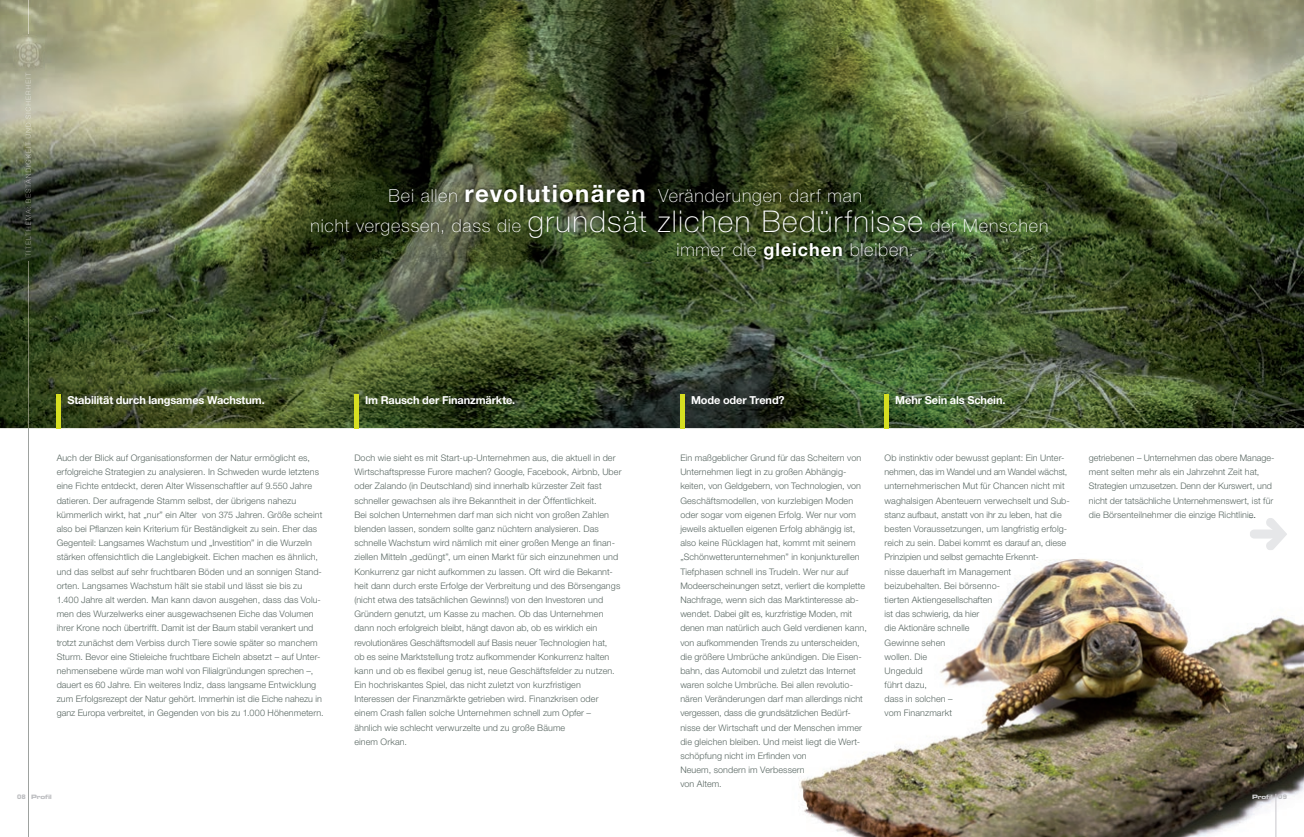
<style>
.page{position:relative;width:1304px;height:837px;background:#fff}
.page>*{position:absolute;margin:0;border:0;box-sizing:border-box;transform-origin:0 0}
.t1{font:100 18px/30px "Helvetica Neue LT Std";letter-spacing:.045em;color:#fff}
.t2{font:700 11px "Helvetica Neue LT Std";letter-spacing:-.01em;color:#fff}
.t3{font:300 9px/14.2px "Helvetica Neue LT Std";letter-spacing:.01em;color:#596762}
.t4{font:6px "Eurostile LT Std Bold Ex 2";letter-spacing:-.05em;color:#bcbdc0}
.t5{font:6px "Eurostile LT Std Bold Ex 2";letter-spacing:-.05em;color:#d1d2d4}
.s1{font-weight:700;font-size:24px}
.s2{font-size:30px}
.s3{font-weight:700}
.s4{font-family:"Eurostile LT Std";font-weight:700}
.s5{font-family:"Eurostile LT Std";font-weight:700;color:#bcbdc0}
</style>
<div class="page">
<img style="left:798px;top:559px;width:506px;height:277px">
<img style="left:0;top:0;width:1304px;height:428px">
<hr style="left:57px;top:394px;width:4px;height:34px;background:#d6df21">
<div style="left:354px;top:394px;width:5px;height:34px;background:#d6df21"></div>
<div style="left:680px;top:394px;width:5px;height:34px;background:#d6df21"></div>
<hr style="left:885px;top:394px;width:4px;height:34px;background:#d6df21">
<img style="left:28px;top:0;width:1px;height:33px">
<img style="left:309px;top:182px;width:741px;height:79px">
<img style="left:24px;top:73px;width:7px;height:184px">
<img style="left:13px;top:35px;width:31px;height:36px">
<img style="left:28px;top:261px;width:1px;height:167px">
<hr style="left:28px;top:428px;width:1px;height:408px;background:#9ea2a0">
<hr style="left:1276px;top:793px;width:1px;height:43px;background:#c9c7cc">
<h1 class="t1" style="left:311px;top:180px;width:739px;text-indent:78px">Bei allen <span class="s1">revolutionären</span> Veränderungen darf man<br>nicht vergessen, dass die <span class="s2">grundsät zlichen Bedürfnisse</span> der Menschen</h1>
<h1 class="t1" style="left:677px;top:234px;width:239px">immer die <span class="s3">gleichen</span> bleiben.</h1>
<p class="t2" style="left:67px;top:393px;width:199px">Stabilität durch langsames Wachstum.</p>
<p class="t2" style="left:365px;top:393px;width:152px">Im Rausch der Finanzmärkte.</p>
<p class="t2" style="left:691px;top:393px;width:95px">Mode oder Trend?</p>
<p class="t2" style="left:895px;top:393px;width:112px">Mehr Sein als Schein.</p>
<p class="t3" style="left:57px;top:450px;width:269px">Auch der Blick auf Organisationsformen der Natur ermöglicht es, erfolgreiche Strategien zu analysieren. In Schweden wurde letztens eine Fichte entdeckt, deren Alter Wissenschaftler auf 9.550 Jahre datieren. Der aufragende Stamm selbst, der übrigens nahezu kümmerlich wirkt, hat „nur” ein Alter von 375 Jahren. Größe scheint also bei Pflanzen kein Kriterium für Beständigkeit zu sein. Eher das Gegenteil: Langsames Wachstum und „Investition” in die Wurzeln stärken offensichtlich die Langlebigkeit. Eichen machen es ähnlich, und das selbst auf sehr fruchtbaren Böden und an sonnigen Stand&shy;orten. Langsames Wachstum hält sie stabil und lässt sie bis zu 1.400 Jahre alt werden. Man kann davon ausgehen, dass das Volu&shy;men des Wurzelwerks einer ausgewachsenen Eiche das Volumen ihrer Krone noch übertrifft. Damit ist der Baum stabil verankert und trotzt zunächst dem Verbiss durch Tiere sowie später so manchem Sturm. Bevor eine Stieleiche fruchtbare Eicheln absetzt – auf Unter&shy;nehmensebene würde man wohl von Filialgründungen sprechen –, dauert es 60 Jahre. Ein weiteres Indiz, dass langsame Entwicklung zum Erfolgsrezept der Natur gehört. Immerhin ist die Eiche nahezu in ganz Europa verbreitet, in Gegenden von bis zu 1.000 Höhenmetern.</p>
<p class="t3" style="left:354px;top:450px;width:269px">Doch wie sieht es mit Start-up-Unternehmen aus, die aktuell in der Wirtschaftspresse Furore machen? Google, Facebook, Airbnb, Uber oder Zalando (in Deutschland) sind innerhalb kürzester Zeit fast schneller gewachsen als ihre Bekanntheit in der Öffentlichkeit.<br>Bei solchen Unternehmen darf man sich nicht von großen Zahlen blenden lassen, sondern sollte ganz nüchtern analysieren. Das schnelle Wachstum wird nämlich mit einer großen Menge an finan&shy;ziellen Mitteln „gedüngt”, um einen Markt für sich einzunehmen und Konkurrenz gar nicht aufkommen zu lassen. Oft wird die Bekannt&shy;heit dann durch erste Erfolge der Verbreitung und des Börsengangs (nicht etwa des tatsächlichen Gewinns!) von den Investoren und Gründern genutzt, um Kasse zu machen. Ob das Unternehmen dann noch erfolgreich bleibt, hängt davon ab, ob es wirklich ein revolutionäres Geschäftsmodell auf Basis neuer Technologien hat,<br>ob es seine Marktstellung trotz aufkommender Konkurrenz halten kann und ob es flexibel genug ist, neue Geschäftsfelder zu nutzen.<br>Ein hochriskantes Spiel, das nicht zuletzt von kurzfristigen Interessen der Finanzmärkte getrieben wird. Finanzkrisen oder einem Crash fallen solche Unternehmen schnell zum Opfer –<br>ähnlich wie schlecht verwurzelte und zu große Bäume<br>einem Orkan.</p>
<p class="t3" style="left:680px;top:450px;width:188px">Ein maßgeblicher Grund für das Scheitern von Unternehmen liegt in zu großen Abhängig&shy;keiten, von Geldgebern, von Technologien, von Geschäftsmodellen, von kurzlebigen Moden oder sogar vom eigenen Erfolg. Wer nur vom jeweils aktuellen eigenen Erfolg abhängig ist, also keine Rück lagen hat, kommt mit seinem „Schönwetter unternehmen” in konjunkturellen Tiefphasen schnell ins Trudeln. Wer nur auf Modeerscheinungen setzt, verliert die komplette Nachfrage, wenn sich das Marktinteresse ab&shy;wendet. Dabei gilt es, kurzfristige Moden, mit denen man natürlich auch Geld verdienen kann, von aufkommenden Trends zu unterscheiden, die größere Umbrüche ankündigen. Die Eisen&shy;bahn, das Automobil und zuletzt das Internet waren solche Umbrüche. Bei allen revolutio&shy;nären Veränderungen darf man allerdings nicht vergessen, dass die grundsätzlichen Bedürf&shy;nisse der Wirtschaft und der Menschen immer die gleichen bleiben. Und meist liegt die Wert&shy;schöpfung nicht im Erfinden von<br>Neuem, sondern im Verbessern<br>von Altem.</p>
<p class="t3" style="left:885px;top:450px;width:187px">Ob instinktiv oder bewusst geplant: Ein Unter&shy;nehmen, das im Wandel und am Wandel wächst, unternehmerischen Mut für Chancen nicht mit waghalsigen Abenteuern verwechselt und Sub&shy;stanz aufbaut, anstatt von ihr zu leben, hat die besten Voraussetzungen, um lang fristig erfolg&shy;reich zu sein. Dabei kommt es darauf an, diese<br>Prinzipien und selbst gemachte Erkennt-<br>nisse dauerhaft im Management<br>bei zubehalten. Bei börsenno-<br>tierten Aktiengesellschaften<br>ist das schwierig, da hier<br>die Aktionäre schnelle<br>Gewinne sehen<br>wollen. Die<br>Ungeduld<br>führt dazu,<br>dass in solchen –<br>vom Finanzmarkt</p>
<p class="t3" style="left:1089px;top:450px;width:187px">getriebenen – Unternehmen das obere Manage - ment selten mehr als ein Jahrzehnt Zeit hat, Strategien umzusetzen. Denn der Kurs wert, und nicht der tatsächliche Unter nehmens wert, ist für</p>
<p class="t3" style="left:1089px;top:507px;width:169px">die Börsenteilnehmer die einzige Richtlinie.</p>
<p class="t4" style="left:17px;top:792px;width:36px"><span class="s4">08</span> Profil</p>
<p class="t5" style="left:1252px;top:792px;width:36px">Profil <span class="s5">09</span></p>
</div>
